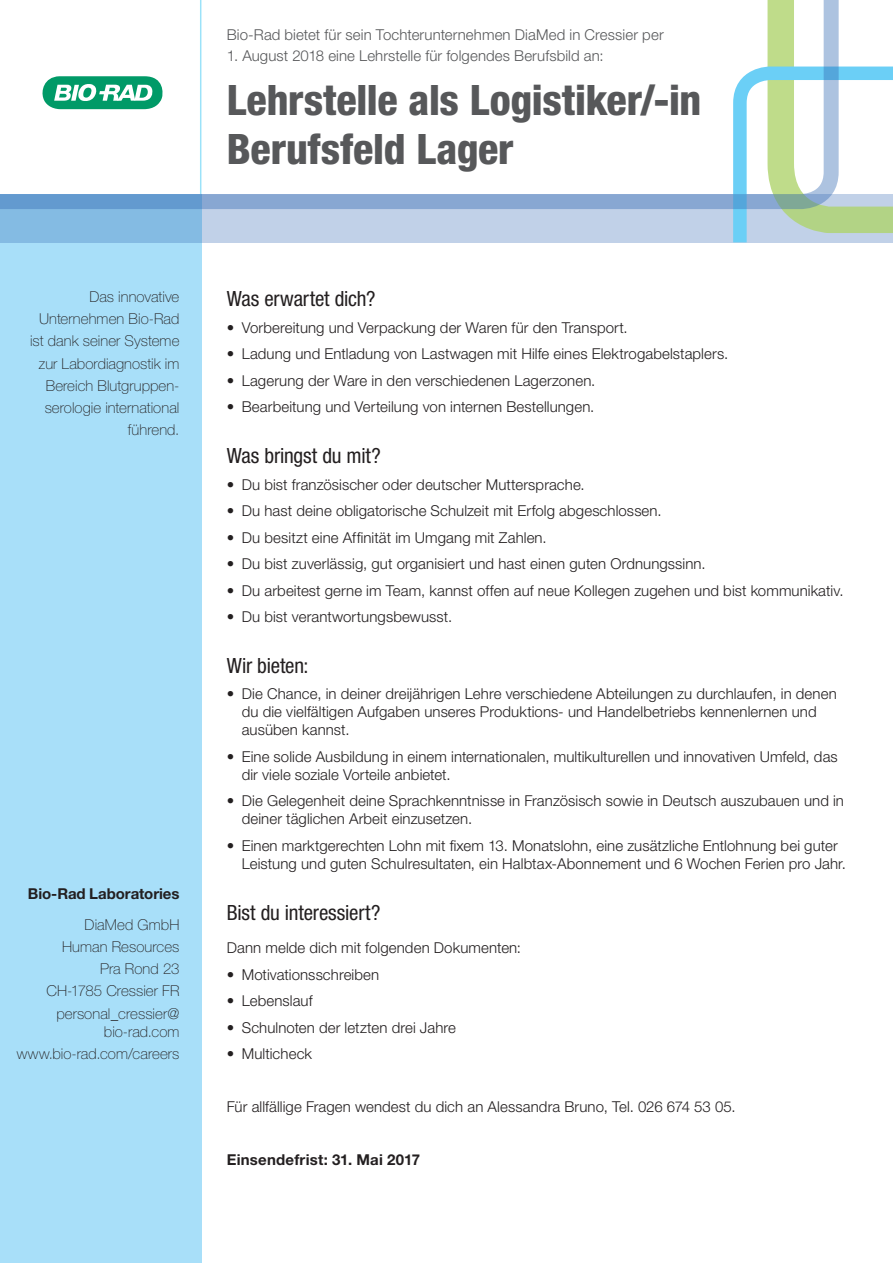
<style>
.page{position:relative;width:893px;height:1263px;background:#fff}
.page>*{position:absolute;margin:0;border:0;box-sizing:border-box;transform-origin:0 0}
.t1{font:800 condensed 42px/49.5px "Helvetica Neue LT Std";letter-spacing:-.005em;color:#57585a}
.t2{font:condensed 21px "Helvetica Neue LT Std";letter-spacing:-.01em;color:#231f20}
.t3{font:300 15px/18px "Helvetica Neue LT Std";letter-spacing:.005em;color:#231f20}
.t4{font:100 15px/22.2px "Helvetica Neue LT Std";letter-spacing:.005em;color:#231f20;text-align:right}
.t5{font:300 15px "Helvetica Neue LT Std";letter-spacing:.005em;color:#57585a}
.t6{font:700 15px "Helvetica Neue LT Std";color:#231f20}
</style>
<div class="page">
<div style="left:0;top:194px;width:201px;height:1069px;background:#a8dff9"></div>
<svg style="left:0;top:211px;width:726px;height:31px;background:#b0cae6"></svg>
<svg style="left:726px;top:66px;width:167px;height:177px"></svg>
<svg style="left:0;top:0;width:840px;height:211px"></svg>
<hr style="left:200px;top:0;width:1px;height:194px;background:#38c6f4">
<p class="t4" style="left:30px;top:285px;width:151px">Das innovative<br>Unternehmen Bio-Rad ist dank seiner Systeme zur Labordiagnostik im<br>Bereich Blutgruppen&shy;serologie international führend.</p>
<p class="t6" style="left:28px;top:884px;width:153px">Bio-Rad Laboratories</p>
<p class="t4" style="left:46px;top:913px;width:135px">DiaMed GmbH<br>Human Resources<br>Pra Rond 23<br>CH-1785 Cressier FR personal_cressier@</p>
<p class="t4" style="left:17px;top:1020px;width:164px">bio-rad.com www.bio-rad.com/careers</p>
<p class="t5" style="left:227px;top:26px;width:438px">Bio-Rad bietet für sein Tochterunternehmen DiaMed in Cressier per</p>
<p class="t5" style="left:227px;top:47px;width:378px">1. August 2018 eine Lehrstelle für folgendes Berufsbild an:</p>
<h1 class="t1" style="left:227px;top:74px;width:476px">Lehrstelle als Logistiker/-in<br>Berufsfeld Lager</h1>
<h2 class="t2" style="left:227px;top:287px;width:150px">Was erwartet dich?</h2>
<p class="t3" style="left:227px;top:318px;width:402px">• Vorbereitung und Verpackung der Waren für den Transport.</p>
<p class="t3" style="left:227px;top:345px;width:503px">• Ladung und Entladung von Lastwagen mit Hilfe eines Elektrogabelstaplers.</p>
<p class="t3" style="left:227px;top:371px;width:370px">• Lagerung der Ware in den verschiedenen Lagerzonen.</p>
<p class="t3" style="left:227px;top:398px;width:369px">• Bearbeitung und Verteilung von internen Bestellungen.</p>
<h2 class="t2" style="left:227px;top:443px;width:155px">Was bringst du mit?</h2>
<p class="t3" style="left:227px;top:475px;width:359px">• Du bist französischer oder deutscher Muttersprache.</p>
<p class="t3" style="left:227px;top:501px;width:436px">• Du hast deine obligatorische Schulzeit mit Erfolg abgeschlossen.</p>
<p class="t3" style="left:227px;top:528px;width:321px">• Du besitzt eine Affinität im Umgang mit Zahlen.</p>
<p class="t3" style="left:227px;top:554px;width:480px">• Du bist zuverlässig, gut organisiert und hast einen guten Ordnungssinn.</p>
<p class="t3" style="left:227px;top:581px;width:618px">• Du arbeitest gerne im Team, kannst offen auf neue Kollegen zugehen und bist kommunikativ.</p>
<p class="t3" style="left:227px;top:607px;width:227px">• Du bist verantwortungsbewusst.</p>
<h2 class="t2" style="left:227px;top:653px;width:83px">Wir bieten:</h2>
<p class="t3" style="left:242px;top:685px;width:596px;text-indent:-15px">• Die Chance, in deiner dreijährigen Lehre verschiedene Abteilungen zu durchlaufen, in denen du die vielfältigen Aufgaben unseres Produktions- und Handelbetriebs kennenlernen und ausüben kannst.</p>
<p class="t3" style="left:242px;top:747px;width:597px;text-indent:-15px">• Eine solide Ausbildung in einem internationalen, multikulturellen und innovativen Umfeld, das dir viele soziale Vorteile anbietet.</p>
<p class="t3" style="left:242px;top:792px;width:604px;text-indent:-15px">• Die Gelegenheit deine Sprachkenntnisse in Französisch sowie in Deutsch auszubauen und in deiner täglichen Arbeit einzusetzen.</p>
<p class="t3" style="left:242px;top:836px;width:606px;text-indent:-15px">• Einen marktgerechten Lohn mit fixem 13. Monatslohn, eine zusätzliche Entlohnung bei guter<br>Leistung und guten Schulresultaten, ein Halbtax-Abonnement und 6 Wochen Ferien pro Jahr.</p>
<h2 class="t2" style="left:227px;top:900px;width:155px">Bist du interessiert?</h2>
<p class="t3" style="left:227px;top:939px;width:296px">Dann melde dich mit folgenden Dokumenten:</p>
<p class="t3" style="left:227px;top:965px;width:154px">• Motivationsschreiben</p>
<p class="t3" style="left:227px;top:992px;width:87px">• Lebenslauf</p>
<p class="t3" style="left:227px;top:1018px;width:231px">• Schulnoten der letzten drei Jahre</p>
<p class="t3" style="left:227px;top:1045px;width:87px">• Multicheck</p>
<p class="t3" style="left:227px;top:1098px;width:510px">Für allfällige Fragen wendest du dich an Alessandra Bruno, Tel. 026 674 53 05.</p>
<p class="t6" style="left:227px;top:1151px;width:195px">Einsendefrist: 31. Mai 2017</p>
</div>
